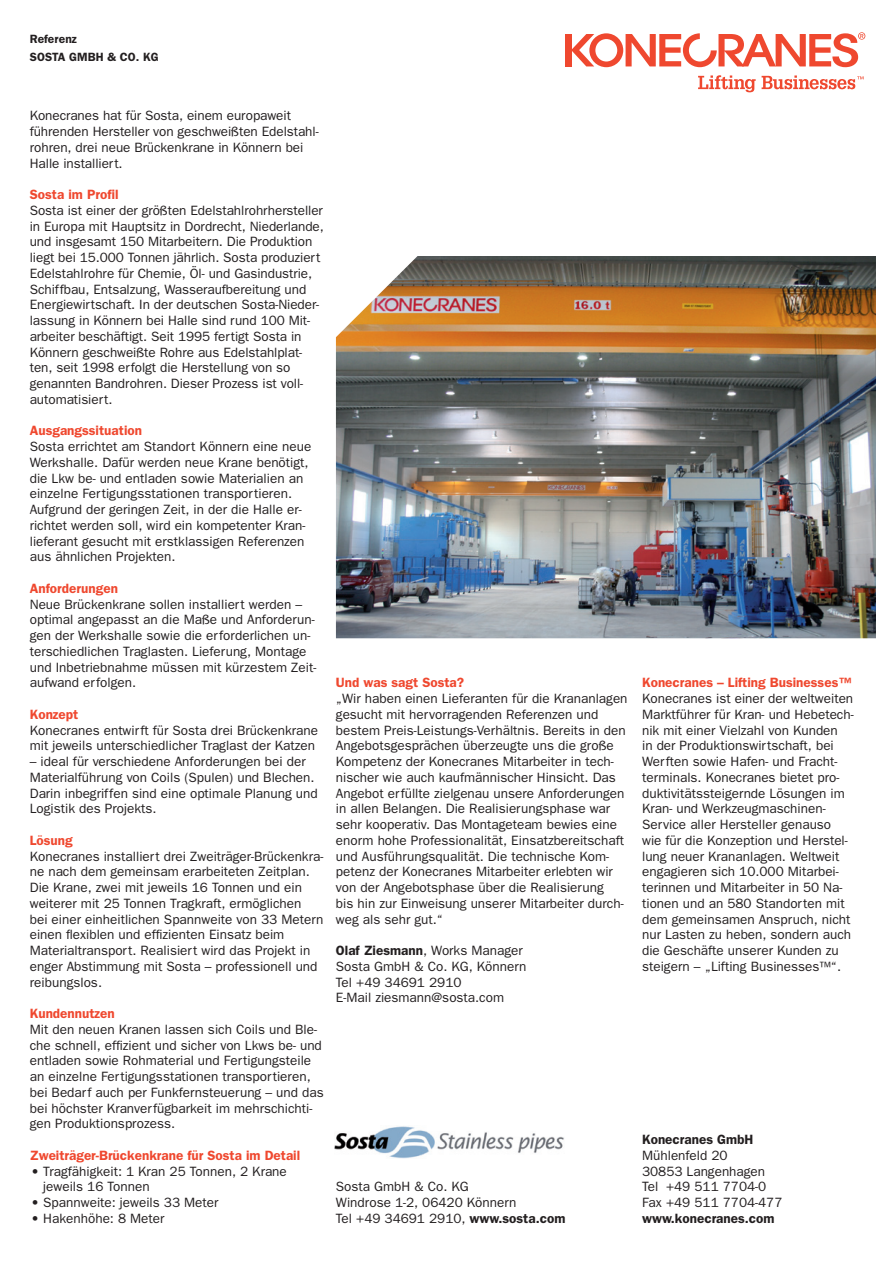
<style>
.page{position:relative;width:893px;height:1263px;background:#fff}
.page>*{position:absolute;margin:0;border:0;box-sizing:border-box;transform-origin:0 0}
.Copy{font:13.5px/15.8px "Franklin Gothic";color:#231f20}
.Head_Copy_rot{font:600 13.5px "Franklin Gothic";color:#ef482f}
.Copy-2{font:600 13.5px "Franklin Gothic";color:#231f20}
.t1{font:600 12px "Franklin Gothic";letter-spacing:.005em;color:#231f20}
.s1{font-weight:600}
</style>
<div class="page">
<svg style="left:698px;top:75px;width:58px;height:17px"></svg>
<svg style="left:762px;top:75px;width:101px;height:14px"></svg>
<div style="left:566px;top:34px;width:6px;height:32px;background:#ef482f"></div>
<svg style="left:571px;top:32px;width:294px;height:35px"></svg>
<img style="left:336px;top:256px;width:540px;height:382px">
<img style="left:335px;top:1126px;width:229px;height:32px">
<p class="t1" style="left:30px;top:32px;width:49px">Referenz</p>
<p class="t1" style="left:30px;top:50px;width:130px">SOSTA GMBH &amp; CO. KG</p>
<p class="Copy" style="left:30px;top:108px;width:290px">Konecranes hat für Sosta, einem europaweit führenden Hersteller von geschweißten Edelstahl&shy;rohren, drei neue Brückenkrane in Könnern bei Halle installiert.</p>
<p class="Head_Copy_rot" style="left:30px;top:186px;width:90px">Sosta im Profil</p>
<p class="Copy" style="left:30px;top:202px;width:296px">Sosta ist einer der größten Edelstahlrohrhersteller in Europa mit Hauptsitz in Dordrecht, Niederlande, und insgesamt 150 Mitarbeitern. Die Produktion liegt bei 15.000 Tonnen jährlich. Sosta produziert Edelstahlrohre für Chemie, Öl- und Gasindustrie, Schiffbau, Entsalzung, Wasseraufbereitung und Energiewirtschaft. In der deutschen Sosta-Nieder&shy;lassung in Könnern bei Halle sind rund 100 Mit&shy;arbeiter beschäftigt. Seit 1995 fertigt Sosta in</p>
<p class="Copy" style="left:30px;top:344px;width:275px">Könnern geschweißte Rohre aus Edelstahlplat&shy;ten, seit 1998 erfolgt die Herstellung von so genannten Bandrohren. Dieser Prozess ist voll&shy;automatisiert.</p>
<p class="Head_Copy_rot" style="left:30px;top:423px;width:114px">Ausgangssituation</p>
<p class="Copy" style="left:30px;top:438px;width:283px">Sosta errichtet am Standort Könnern eine neue Werkshalle. Dafür werden neue Krane benötigt, die Lkw be- und entladen sowie Materialien an einzelne Fertigungsstationen transportieren.<br>Aufgrund der geringen Zeit, in der die Halle er&shy;richtet werden soll, wird ein kompetenter Kran&shy;lieferant gesucht mit erstklassigen Referenzen aus ähnlichen Projekten.</p>
<p class="Head_Copy_rot" style="left:30px;top:580px;width:90px">Anforderungen</p>
<p class="Copy" style="left:30px;top:596px;width:288px">Neue Brückenkrane sollen installiert werden – optimal angepasst an die Maße und Anforderun&shy;gen der Werkshalle sowie die erforderlichen un&shy;terschiedlichen Traglasten. Lieferung, Montage und Inbetriebnahme müssen mit kürzestem Zeit&shy;aufwand erfolgen.</p>
<p class="Head_Copy_rot" style="left:30px;top:706px;width:50px">Konzept</p>
<p class="Copy" style="left:30px;top:722px;width:290px">Konecranes entwirft für Sosta drei Brückenkrane mit jeweils unterschiedlicher Traglast der Katzen</p>
<p class="Copy" style="left:30px;top:753px;width:289px">– ideal für verschiedene Anforderungen bei der Materialführung von Coils (Spulen) und Blechen.<br>Darin inbegriffen sind eine optimale Planung und Logistik des Projekts.</p>
<p class="Head_Copy_rot" style="left:30px;top:832px;width:44px">Lösung</p>
<p class="Copy" style="left:30px;top:848px;width:295px">Konecranes installiert drei Zweiträger-Brückenkra&shy;ne nach dem gemeinsam erarbeiteten Zeitplan.<br>Die Krane, zwei mit jeweils 16 Tonnen und ein weiterer mit 25 Tonnen Tragkraft, ermöglichen<br>bei einer einheitlichen Spannweite von 33 Metern einen flexiblen und effizienten Einsatz beim Materialtransport. Realisiert wird das Projekt in enger Abstimmung mit Sosta – professionell und reibungslos.</p>
<p class="Head_Copy_rot" style="left:30px;top:1005px;width:87px">Kundennutzen</p>
<p class="Copy" style="left:30px;top:1021px;width:295px">Mit den neuen Kranen lassen sich Coils und Ble&shy;che schnell, effizient und sicher von Lkws be- und entladen sowie Rohmaterial und Fertigungsteile an einzelne Fertigungsstationen transportieren, bei Bedarf auch per Funkfernsteuerung – und das bei höchster Kranverfügbarkeit im mehrschichti&shy;gen Produktionsprozess.</p>
<p class="Head_Copy_rot" style="left:30px;top:1147px;width:272px">Zweiträger-Brückenkrane für Sosta im Detail</p>
<p class="Copy" style="left:43px;top:1163px;width:245px;text-indent:-12px">• Tragfähigkeit: 1 Kran 25 Tonnen, 2 Krane jeweils 16 Tonnen</p>
<p class="Copy" style="left:31px;top:1194px;width:189px">• Spannweite: jeweils 33 Meter</p>
<p class="Copy" style="left:31px;top:1210px;width:135px">• Hakenhöhe: 8 Meter</p>
<p class="Head_Copy_rot" style="left:336px;top:675px;width:130px">Und was sagt Sosta?</p>
<p class="Copy" style="left:336px;top:690px;width:293px">„Wir haben einen Lieferanten für die Krananlagen gesucht mit hervorragenden Referenzen und bestem Preis-Leistungs-Verhältnis. Bereits in den Angebotsgesprächen überzeugte uns die große Kompetenz der Konecranes Mitarbeiter in tech&shy;nischer wie auch kaufmännischer Hinsicht. Das Angebot erfüllte zielgenau unsere Anforderungen in allen Belangen. Die Realisierungsphase war sehr kooperativ. Das Montageteam bewies eine enorm hohe Professionalität, Einsatzbereitschaft und Ausführungsqualität. Die technische Kom&shy;petenz der Konecranes Mitarbeiter erlebten wir von der Angebotsphase über die Realisierung<br>bis hin zur Einweisung unserer Mitarbeiter durch&shy;weg als sehr gut.“</p>
<p class="Copy" style="left:336px;top:942px;width:192px"><span class="s1">Olaf Ziesmann</span>, Works Manager<br>Sosta GmbH &amp; Co. KG, Könnern</p>
<p class="Copy" style="left:336px;top:974px;width:170px">Tel +49 34691 2910<br>E-Mail ziesmann@sosta.com</p>
<p class="Copy" style="left:336px;top:1179px;width:134px">Sosta GmbH &amp; Co. KG</p>
<p class="Copy" style="left:336px;top:1194px;width:182px">Windrose 1-2, 06420 Könnern</p>
<p class="Copy" style="left:336px;top:1210px;width:231px">Tel +49 34691 2910, <span class="s1">www.sosta.com</span></p>
<p class="Head_Copy_rot" style="left:642px;top:675px;width:211px">Konecranes – Lifting Businesses™</p>
<p class="Copy" style="left:642px;top:690px;width:213px">Konecranes ist einer der weltweiten Marktführer für Kran- und Hebetech&shy;nik mit einer Vielzahl von Kunden<br>in der Produktionswirtschaft, bei Werften sowie Hafen- und Fracht&shy;terminals. Konecranes bietet pro&shy;duktivitätssteigernde Lösungen im Kran- und Werkzeugmaschinen-Service aller Hersteller genauso wie für die Konzeption und Herstel&shy;lung neuer Krananlagen. Weltweit engagieren sich 10.000 Mitarbei&shy;terinnen und Mitarbeiter in 50 Na&shy;tionen und an 580 Standorten mit dem gemeinsamen Anspruch, nicht nur Lasten zu heben, sondern auch die Geschäfte unserer Kunden zu steigern – „Lifting Businesses™“.</p>
<p class="Copy-2" style="left:642px;top:1131px;width:113px">Konecranes GmbH</p>
<p class="Copy" style="left:642px;top:1147px;width:87px">Mühlenfeld 20</p>
<p class="Copy" style="left:642px;top:1163px;width:125px">30853 Langenhagen</p>
<p class="Copy" style="left:642px;top:1179px;width:126px">Tel +49 511 7704-0</p>
<p class="Copy" style="left:642px;top:1194px;width:142px">Fax +49 511 7704-477</p>
<p class="Copy-2" style="left:642px;top:1210px;width:134px">www.konecranes.com</p>
</div>
